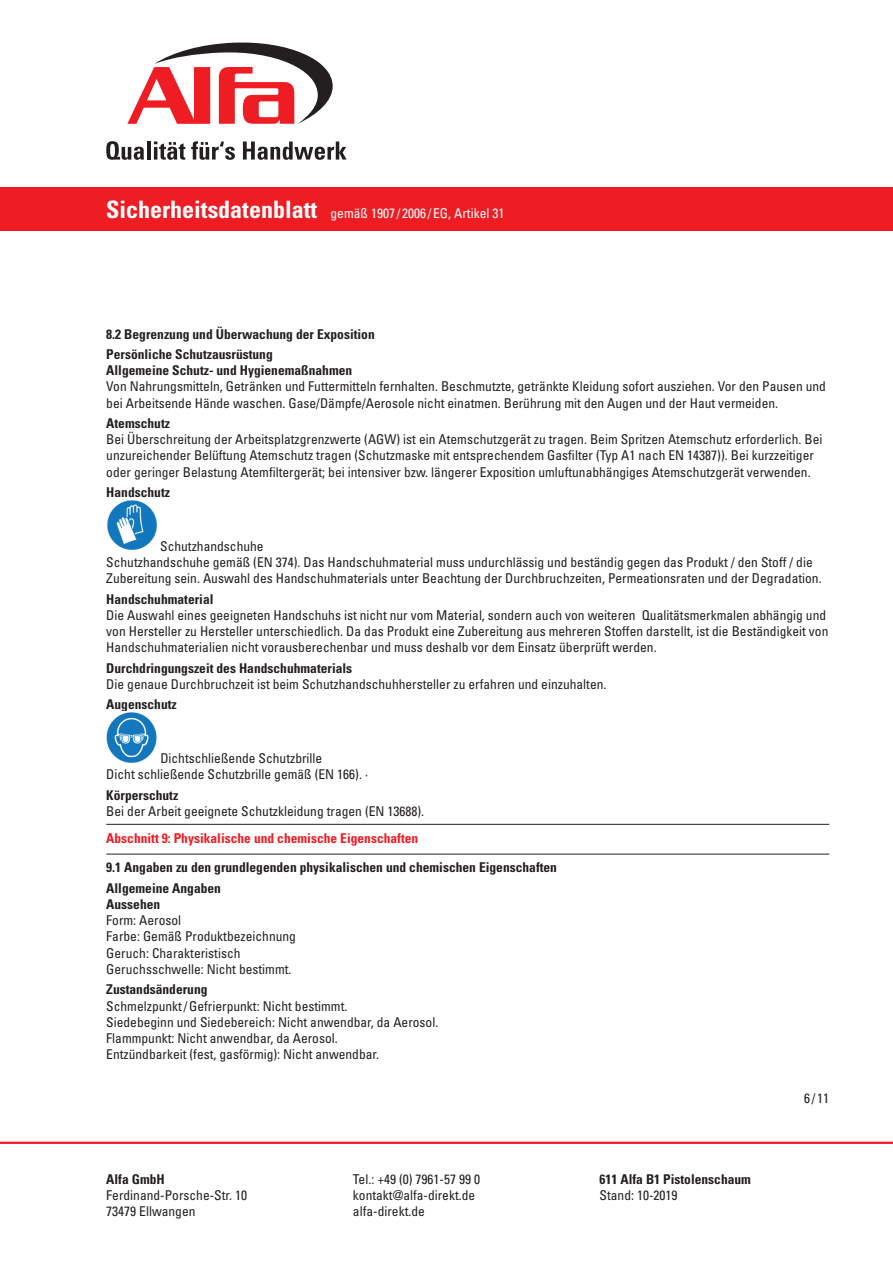
<style>
.page{position:relative;width:893px;height:1263px;background:#fff}
.page>*{position:absolute;margin:0;border:0;box-sizing:border-box;transform-origin:0 0}
.t1{font:condensed 13.5px/16.2px "Univers LT Std";color:#231f20}
.t2{font:700 condensed 13.5px/20.4px "Univers LT Std";color:#231f20}
.t3{font:700 condensed 13.5px "Univers LT Std";color:#ee1d23}
.t4{font:condensed 13.5px "Univers LT Std";color:#fff}
.s1{font-weight:700;font-size:24px}
</style>
<div class="page">
<hr style="left:0;top:1142px;width:893px;height:2px;background:#ee1d23">
<div style="left:0;top:187px;width:893px;height:44px;background:#ee1d23"></div>
<svg style="left:106px;top:141px;width:38px;height:19px"></svg>
<hr style="left:147px;top:141px;width:3px;height:19px;background:#231f20">
<svg style="left:154px;top:141px;width:31px;height:19px"></svg>
<svg style="left:191px;top:141px;width:44px;height:19px"></svg>
<svg style="left:243px;top:141px;width:104px;height:19px"></svg>
<svg style="left:127px;top:42px;width:206px;height:82px"></svg>
<hr style="left:106px;top:854px;width:723px;height:1px;background:#231f20">
<hr style="left:106px;top:824px;width:723px;height:1px;background:#231f20">
<img style="left:107px;top:500px;width:50px;height:50px">
<img style="left:106px;top:712px;width:51px;height:51px">
<p class="t4" style="left:106px;top:205px;width:400px"><span class="s1">Sicherheitsdatenblatt</span> gemäß 1907 / 2006 /EG, Artikel 31</p>
<p class="t2" style="left:106px;top:323px;width:270px">8.2 Begrenzung und Überwachung der Exposition<br>Persönliche Schutzausrüstung</p>
<p class="t2" style="left:106px;top:360px;width:247px">Allgemeine Schutz- und Hygienemaßnahmen</p>
<p class="t1" style="left:106px;top:378px;width:721px">Von Nahrungsmitteln, Getränken und Futtermitteln fernhalten. Beschmutzte, getränkte Kleidung sofort ausziehen. Vor den Pausen und bei Arbeitsende Hände waschen. Gase/Dämpfe/Aerosole nicht einatmen. Berührung mit den Augen und der Haut vermeiden.</p>
<p class="t2" style="left:106px;top:413px;width:65px">Atemschutz</p>
<p class="t1" style="left:106px;top:431px;width:718px">Bei Überschreitung der Arbeitsplatzgrenzwerte (AGW) ist ein Atemschutzgerät zu tragen. Beim Spritzen Atemschutz erforderlich. Bei unzureichender Belüftung Atemschutz tragen (Schutzmaske mit entsprechendem Gasfilter (Typ A1 nach EN 14387)). Bei kurzzeitiger oder geringer Belastung Atemfiltergerät; bei intensiver bzw. längerer Exposition umluftunabhängiges Atemschutzgerät verwenden.</p>
<p class="t2" style="left:106px;top:482px;width:65px">Handschutz</p>
<p class="t1" style="left:106px;top:537px;width:717px;text-indent:54px">Schutzhandschuhe<br>Schutzhandschuhe gemäß (EN 374). Das Handschuhmaterial muss undurchlässig und beständig gegen das Produkt / den Stoff / die<br>Zubereitung sein. Auswahl des Handschuhmaterials unter Beachtung der Durchbruchzeiten, Permeationsraten und der Degradation.</p>
<p class="t2" style="left:106px;top:588px;width:109px">Handschuhmaterial</p>
<p class="t1" style="left:106px;top:607px;width:724px">Die Auswahl eines geeigneten Handschuhs ist nicht nur vom Material, sondern auch von weiteren Qualitätsmerkmalen abhängig und von Hersteller zu Hersteller unterschiedlich. Da das Produkt eine Zubereitung aus mehreren Stoffen darstellt, ist die Beständigkeit von<br>Handschuhmaterialien nicht vorausberechenbar und muss deshalb vor dem Einsatz überprüft werden.</p>
<p class="t2" style="left:106px;top:657px;width:247px">Durchdringungszeit des Handschuhmaterials</p>
<p class="t1" style="left:106px;top:676px;width:502px">Die genaue Durchbruchzeit ist beim Schutzhandschuhhersteller zu erfahren und einzuhalten.</p>
<p class="t2" style="left:106px;top:694px;width:72px">Augenschutz</p>
<p class="t1" style="left:106px;top:750px;width:263px;text-indent:54px">Dichtschließende Schutzbrille<br>Dicht schließende Schutzbrille gemäß (EN 166). ·</p>
<p class="t2" style="left:106px;top:784px;width:73px">Körperschutz</p>
<p class="t1" style="left:106px;top:803px;width:319px">Bei der Arbeit geeignete Schutzkleidung tragen (EN 13688).</p>
<p class="t3" style="left:106px;top:829px;width:313px">Abschnitt 9: Physikalische und chemische Eigenschaften</p>
<p class="t2" style="left:106px;top:857px;width:452px">9.1 Angaben zu den grundlegenden physikalischen und chemischen Eigenschaften<br>Allgemeine Angaben</p>
<p class="t2" style="left:106px;top:894px;width:55px">Aussehen</p>
<p class="t1" style="left:106px;top:912px;width:191px">Form: Aerosol<br>Farbe: Gemäß Produktbezeichnung<br>Geruch: Charakteristisch<br>Geruchsschwelle: Nicht bestimmt.</p>
<p class="t2" style="left:106px;top:979px;width:103px">Zustandsänderung</p>
<p class="t1" style="left:106px;top:997px;width:334px">Schmelzpunkt/Gefrierpunkt: Nicht bestimmt.<br>Siedebeginn und Siedebereich: Nicht anwendbar, da Aerosol.<br>Flammpunkt: Nicht anwendbar, da Aerosol.<br>Entzündbarkeit (fest, gasförmig): Nicht anwendbar.</p>
<p class="t2" style="left:106px;top:1169px;width:60px">Alfa GmbH</p>
<p class="t1" style="left:106px;top:1187px;width:142px">Ferdinand-Porsche-Str. 10<br>73479 Ellwangen</p>
<p class="t1" style="left:353px;top:1171px;width:129px">Tel.: +49 (0) 7961-57 99 0 kontakt@alfa-direkt.de alfa-direkt.de</p>
<p class="t2" style="left:600px;top:1169px;width:153px">611 Alfa B1 Pistolenschaum</p>
<p class="t1" style="left:600px;top:1187px;width:79px">Stand: 10-2019</p>
<p class="t1" style="left:804px;top:1090px;width:27px">6/11</p>
</div>
